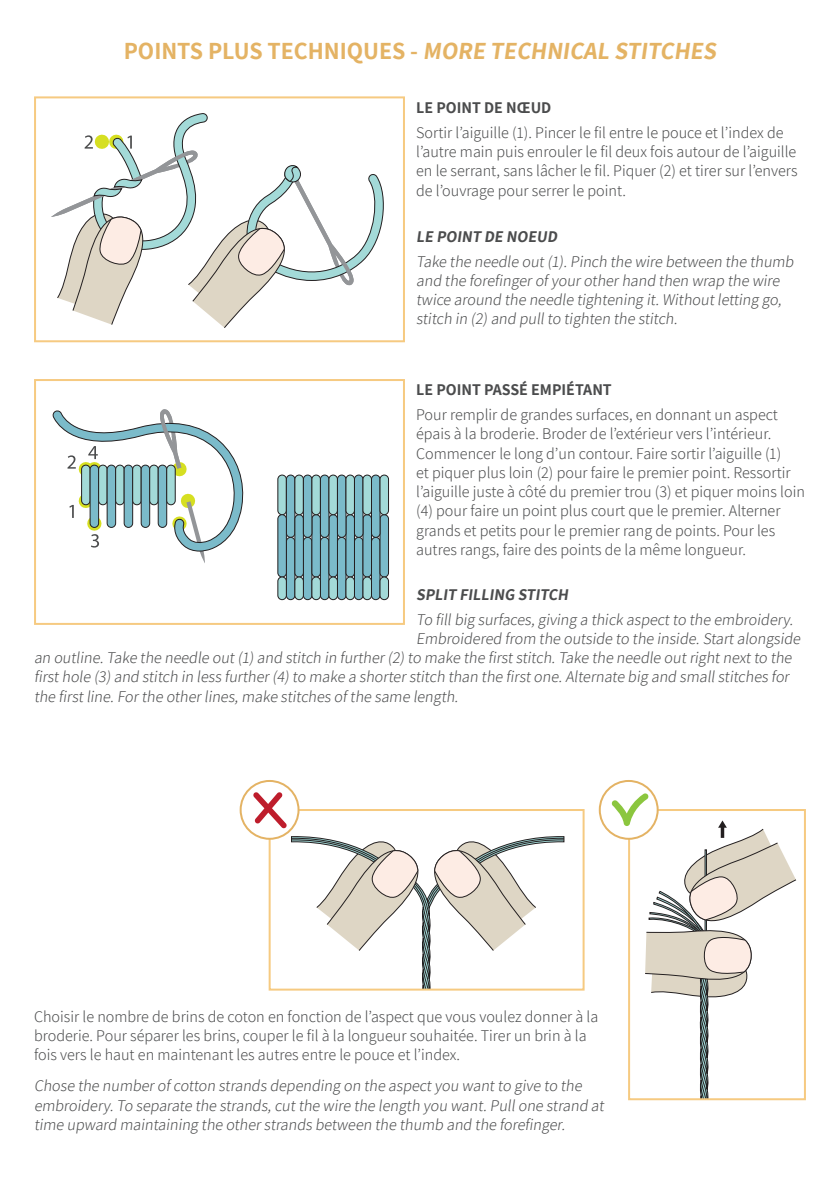
<style>
.page{position:relative;width:840px;height:1191px;background:#fff}
.page>*{position:absolute;margin:0;border:0;box-sizing:border-box;transform-origin:0 0}
.Texte_infos{font:700 24px "Assistant";color:#e4b364}
.Infos_Packaging{font:300 16px/19.2px "Assistant";color:#4b4c4d}
.Infos_Packaging-2{font:700 16px "Assistant";color:#4b4c4d}
</style>
<div class="page">
<div style="left:34px;top:96px;width:371px;height:246px;border:2px solid #f6ca81"></div>
<div style="left:34px;top:379px;width:371px;height:246px;border:2px solid #f6ca81"></div>
<svg style="left:291px;top:836px;width:273px;height:151px"></svg>
<div style="left:268px;top:809px;width:316px;height:181px;border:2px solid #f6ca81"></div>
<div style="left:627px;top:809px;width:178px;height:291px;border:2px solid #f6ca81"></div>
<div style="left:240px;top:781px;width:58px;height:57px;background:#fff;border-radius:50%"></div>
<div style="left:239px;top:780px;width:60px;height:59px;border:2px solid #e4b364;border-radius:50%"></div>
<svg style="left:599px;top:781px;width:58px;height:57px"></svg>
<div style="left:598px;top:780px;width:60px;height:59px;border:2px solid #e4b364;border-radius:50%"></div>
<svg style="left:51px;top:113px;width:333px;height:215px"></svg>
<div style="left:278px;top:475px;width:8px;height:40px;background:#a3dad8;border-radius:4px"></div>
<div style="left:277px;top:475px;width:9px;height:40px;border:1px solid #231f20;border-radius:4px"></div>
<div style="left:286px;top:475px;width:9px;height:62px;background:#7bbbca;border-radius:4px"></div>
<div style="left:286px;top:475px;width:9px;height:62px;border:1px solid #231f20;border-radius:4px"></div>
<div style="left:286px;top:537px;width:9px;height:62px;background:#7bbbca;border-radius:4px"></div>
<div style="left:286px;top:537px;width:9px;height:63px;border:1px solid #231f20;border-radius:4px"></div>
<div style="left:278px;top:515px;width:8px;height:62px;background:#7bbbca;border-radius:4px"></div>
<div style="left:277px;top:514px;width:9px;height:63px;border:1px solid #231f20;border-radius:4px"></div>
<div style="left:303px;top:537px;width:9px;height:62px;background:#7bbbca;border-radius:4px"></div>
<div style="left:303px;top:537px;width:9px;height:63px;border:1px solid #231f20;border-radius:4px"></div>
<div style="left:295px;top:515px;width:8px;height:62px;background:#7bbbca;border-radius:4px"></div>
<div style="left:294px;top:514px;width:9px;height:63px;border:1px solid #231f20;border-radius:4px"></div>
<div style="left:320px;top:537px;width:9px;height:62px;background:#7bbbca;border-radius:4px"></div>
<div style="left:320px;top:537px;width:9px;height:63px;border:1px solid #231f20;border-radius:4px"></div>
<div style="left:312px;top:515px;width:8px;height:62px;background:#7bbbca;border-radius:4px"></div>
<div style="left:311px;top:514px;width:9px;height:63px;border:1px solid #231f20;border-radius:4px"></div>
<div style="left:337px;top:537px;width:9px;height:62px;background:#7bbbca;border-radius:4px"></div>
<div style="left:337px;top:537px;width:9px;height:63px;border:1px solid #231f20;border-radius:4px"></div>
<div style="left:329px;top:515px;width:8px;height:62px;background:#7bbbca;border-radius:4px"></div>
<div style="left:328px;top:514px;width:9px;height:63px;border:1px solid #231f20;border-radius:4px"></div>
<div style="left:354px;top:537px;width:9px;height:62px;background:#7bbbca;border-radius:4px"></div>
<div style="left:354px;top:537px;width:9px;height:63px;border:1px solid #231f20;border-radius:4px"></div>
<div style="left:346px;top:515px;width:8px;height:62px;background:#7bbbca;border-radius:4px"></div>
<div style="left:345px;top:514px;width:9px;height:63px;border:1px solid #231f20;border-radius:4px"></div>
<div style="left:371px;top:537px;width:9px;height:62px;background:#7bbbca;border-radius:4px"></div>
<div style="left:371px;top:537px;width:9px;height:63px;border:1px solid #231f20;border-radius:4px"></div>
<div style="left:363px;top:515px;width:8px;height:62px;background:#7bbbca;border-radius:4px"></div>
<div style="left:362px;top:514px;width:9px;height:63px;border:1px solid #231f20;border-radius:4px"></div>
<div style="left:380px;top:515px;width:8px;height:62px;background:#7bbbca;border-radius:4px"></div>
<div style="left:379px;top:514px;width:9px;height:63px;border:1px solid #231f20;border-radius:4px"></div>
<div style="left:295px;top:475px;width:8px;height:40px;background:#a3dad8;border-radius:4px"></div>
<div style="left:294px;top:475px;width:9px;height:40px;border:1px solid #231f20;border-radius:4px"></div>
<div style="left:303px;top:475px;width:9px;height:62px;background:#7bbbca;border-radius:4px"></div>
<div style="left:303px;top:475px;width:9px;height:62px;border:1px solid #231f20;border-radius:4px"></div>
<div style="left:312px;top:475px;width:8px;height:40px;background:#a3dad8;border-radius:4px"></div>
<div style="left:311px;top:475px;width:9px;height:40px;border:1px solid #231f20;border-radius:4px"></div>
<div style="left:320px;top:475px;width:9px;height:62px;background:#7bbbca;border-radius:4px"></div>
<div style="left:320px;top:475px;width:9px;height:62px;border:1px solid #231f20;border-radius:4px"></div>
<div style="left:329px;top:475px;width:8px;height:40px;background:#a3dad8;border-radius:4px"></div>
<div style="left:328px;top:475px;width:9px;height:40px;border:1px solid #231f20;border-radius:4px"></div>
<div style="left:337px;top:475px;width:9px;height:62px;background:#7bbbca;border-radius:4px"></div>
<div style="left:337px;top:475px;width:9px;height:62px;border:1px solid #231f20;border-radius:4px"></div>
<div style="left:346px;top:475px;width:8px;height:40px;background:#a3dad8;border-radius:4px"></div>
<div style="left:345px;top:475px;width:9px;height:40px;border:1px solid #231f20;border-radius:4px"></div>
<div style="left:354px;top:475px;width:9px;height:62px;background:#7bbbca;border-radius:4px"></div>
<div style="left:354px;top:475px;width:9px;height:62px;border:1px solid #231f20;border-radius:4px"></div>
<div style="left:363px;top:475px;width:8px;height:40px;background:#a3dad8;border-radius:4px"></div>
<div style="left:362px;top:475px;width:9px;height:40px;border:1px solid #231f20;border-radius:4px"></div>
<div style="left:371px;top:475px;width:9px;height:62px;background:#7bbbca;border-radius:4px"></div>
<div style="left:371px;top:475px;width:9px;height:62px;border:1px solid #231f20;border-radius:4px"></div>
<div style="left:380px;top:475px;width:8px;height:40px;background:#a3dad8;border-radius:4px"></div>
<div style="left:379px;top:475px;width:9px;height:40px;border:1px solid #231f20;border-radius:4px"></div>
<div style="left:278px;top:577px;width:8px;height:22px;background:#a3dad8;border-radius:4px"></div>
<div style="left:277px;top:577px;width:9px;height:23px;border:1px solid #231f20;border-radius:4px"></div>
<div style="left:295px;top:577px;width:8px;height:22px;background:#a3dad8;border-radius:4px"></div>
<div style="left:294px;top:577px;width:9px;height:23px;border:1px solid #231f20;border-radius:4px"></div>
<div style="left:312px;top:577px;width:8px;height:22px;background:#a3dad8;border-radius:4px"></div>
<div style="left:311px;top:577px;width:9px;height:23px;border:1px solid #231f20;border-radius:4px"></div>
<div style="left:329px;top:577px;width:8px;height:22px;background:#a3dad8;border-radius:4px"></div>
<div style="left:328px;top:577px;width:9px;height:23px;border:1px solid #231f20;border-radius:4px"></div>
<div style="left:346px;top:577px;width:8px;height:22px;background:#a3dad8;border-radius:4px"></div>
<div style="left:345px;top:577px;width:9px;height:23px;border:1px solid #231f20;border-radius:4px"></div>
<div style="left:363px;top:577px;width:8px;height:22px;background:#a3dad8;border-radius:4px"></div>
<div style="left:362px;top:577px;width:9px;height:23px;border:1px solid #231f20;border-radius:4px"></div>
<div style="left:380px;top:577px;width:8px;height:22px;background:#a3dad8;border-radius:4px"></div>
<div style="left:379px;top:577px;width:9px;height:23px;border:1px solid #231f20;border-radius:4px"></div>
<svg style="left:52px;top:409px;width:192px;height:154px"></svg>
<svg style="left:253px;top:792px;width:34px;height:36px"></svg>
<svg style="left:611px;top:793px;width:184px;height:306px"></svg>
<p class="Texte_infos" style="left:124px;top:34px;width:598px">PO I N TS P LU S T E C H N I QU ES - MORE TECHNICAL STITCHES</p>
<p class="Infos_Packaging-2" style="left:416px;top:96px;width:137px">LE POINT DE NŒUD</p>
<p class="Infos_Packaging" style="left:416px;top:122px;width:382px">Sortir l’aiguille (1). Pincer le fil entre le pouce et l’index de l’autre main puis enrouler le fil deux fois autour de l’aiguille en le serrant, sans lâcher le fil. Piquer (2) et tirer sur l’envers de l’ouvrage pour serrer le point.</p>
<p class="Infos_Packaging-2" style="left:416px;top:225px;width:145px">LE POINT DE NOEUD</p>
<p class="Infos_Packaging" style="left:416px;top:251px;width:381px">Take the needle out(1).Pinch the wire between the thumb and the forefingerofyourotherhand then wrap the wire twice around the needle tightening it.Withoutletting go, stitch in (2)and pullto tighten the stitch.</p>
<p class="Infos_Packaging-2" style="left:416px;top:379px;width:197px">LE POINT PASSÉ EMPIÉTANT</p>
<p class="Infos_Packaging" style="left:416px;top:404px;width:390px">Pour remplir de grandes surfaces, en donnant un aspect épais à la broderie. Broder de l’extérieur vers l’intérieur.<br>Commencer le long d’un contour. Faire sortir l’aiguille (1)<br>et piquer plus loin (2) pour faire le premier point. Ressortir l’aiguille juste à côté du premier trou (3) et piquer moins loin (4) pour faire un point plus court que le premier. Alterner grands et petits pour le premier rang de points. Pour les autres rangs, faire des points de la même longueur.</p>
<p class="Infos_Packaging-2" style="left:416px;top:583px;width:156px">SPLIT FILLING STITCH</p>
<p class="Infos_Packaging" style="left:416px;top:609px;width:381px">To fillbig surfaces,giving a thick aspectto the embroidery.</p>
<p class="Infos_Packaging" style="left:416px;top:628px;width:388px">Embroidered from the outside to the inside.Startalongside</p>
<p class="Infos_Packaging" style="left:34px;top:647px;width:761px">an outline.Take the needle out(1)and stitch in further(2)to make the firststitch.Take the needle outrightnextto the</p>
<p class="Infos_Packaging" style="left:34px;top:666px;width:759px">firsthole (3)and stitch in less further(4)to make a shorterstitch than the firstone.Alternate big and smallstitches for</p>
<p class="Infos_Packaging" style="left:34px;top:686px;width:428px">the firstline.Forthe otherlines,make stitches ofthe same length.</p>
<p class="Infos_Packaging" style="left:34px;top:1006px;width:565px">Choisir le nombre de brins de coton en fonction de l’aspect que vous voulez donner à la broderie. Pour séparer les brins, couper le fil à la longueur souhaitée. Tirer un brin à la fois vers le haut en maintenant les autres entre le pouce et l’index.</p>
<p class="Infos_Packaging" style="left:34px;top:1075px;width:573px">Chose the numberofcotton strands depending on the aspectyou wantto give to the embroidery.To separate the strands,cutthe wire the length you want.Pullone strand at time upward maintaining the otherstrands between the thumb and the forefinger.</p>
</div>
